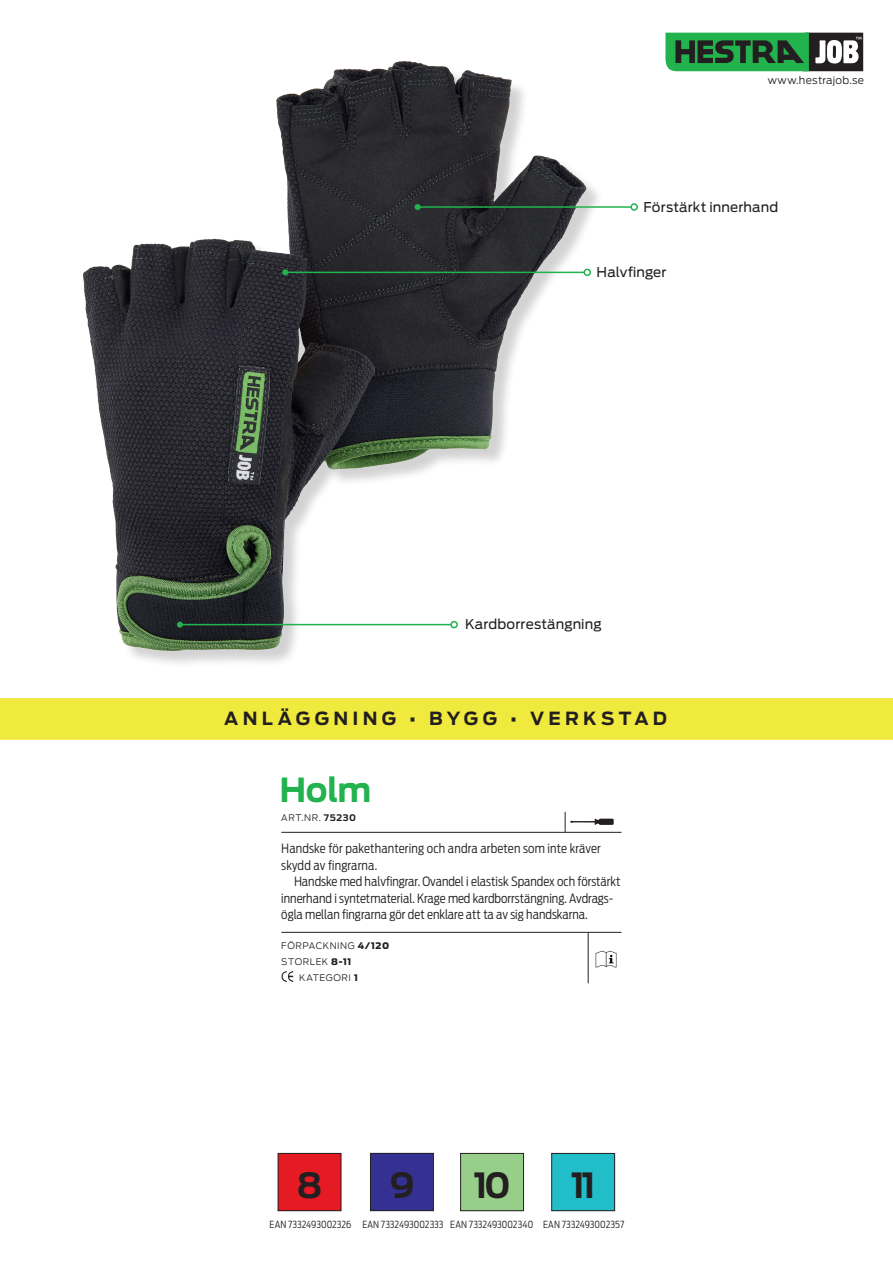
<style>
.page{position:relative;width:893px;height:1263px;background:#fff}
.page>*{position:absolute;margin:0;border:0;box-sizing:border-box;transform-origin:0 0}
.t1{font:700 34.5px "Antenna";color:#231f20}
.t2{font:700 33px "Antenna";color:#22b24e}
.t3{font:700 18px "Antenna";letter-spacing:.24em;color:#231f20}
.t4{font:13.5px "Antenna";letter-spacing:.01em;color:#231f20}
.t5{font:300 12.75px/16.5px "Antenna Cond";color:#231f20}
.t6{font:300 10.5px "Antenna";letter-spacing:.02em;color:#231f20}
.t7{font:300 9.75px "Antenna Cond";color:#231f20}
.t8{font:300 9px "Antenna";letter-spacing:.06em;color:#231f20}
.s1{font-weight:700}
.s2{font-weight:900}
</style>
<div class="page">
<div style="left:86px;top:64px;width:519px;height:604px;background:#231f20;opacity:.2"></div>
<img style="left:83px;top:61px;width:504px;height:590px">
<hr style="left:418px;top:206px;width:213px;height:2px;background:#22b24e">
<svg style="left:415px;top:204px;width:6px;height:6px"></svg>
<div style="left:630px;top:203px;width:8px;height:8px;border:2px solid #22b24e;border-radius:50%"></div>
<hr style="left:285px;top:272px;width:299px;height:1px;background:#22b24e">
<svg style="left:282px;top:269px;width:6px;height:6px"></svg>
<div style="left:583px;top:269px;width:8px;height:7px;border:2px solid #22b24e;border-radius:50%"></div>
<hr style="left:180px;top:624px;width:271px;height:1px;background:#22b24e">
<svg style="left:177px;top:622px;width:6px;height:6px"></svg>
<div style="left:450px;top:621px;width:8px;height:7px;border:2px solid #22b24e;border-radius:50%"></div>
<hr style="left:281px;top:832px;width:340px;height:1px;background:#231f20">
<hr style="left:281px;top:932px;width:340px;height:1px;background:#231f20">
<svg style="left:282px;top:971px;width:11px;height:11px"></svg>
<hr style="left:588px;top:932px;width:1px;height:51px;background:#231f20">
<img style="left:595px;top:950px;width:22px;height:18px">
<svg style="left:565px;top:812px;width:49px;height:20px"></svg>
<div style="left:0;top:698px;width:893px;height:42px;background:#efea3d"></div>
<svg style="left:665px;top:33px;width:198px;height:38px"></svg>
<div style="left:278px;top:1153px;width:63px;height:58px;background:#e51a23"></div>
<div style="left:278px;top:1153px;width:63px;height:58px;border:1px solid #231f20"></div>
<div style="left:370px;top:1153px;width:63px;height:58px;background:#353193"></div>
<div style="left:370px;top:1153px;width:64px;height:58px;border:1px solid #231f20"></div>
<div style="left:461px;top:1153px;width:63px;height:58px;background:#96ce8a"></div>
<div style="left:460px;top:1153px;width:64px;height:58px;border:1px solid #231f20"></div>
<div style="left:552px;top:1153px;width:63px;height:58px;background:#21bdc9"></div>
<div style="left:551px;top:1153px;width:64px;height:58px;border:1px solid #231f20"></div>
<p class="t6" style="left:768px;top:74px;width:98px">www.hestrajob.se</p>
<p class="t4" style="left:644px;top:199px;width:136px">Förstärkt innerhand</p>
<p class="t4" style="left:597px;top:264px;width:71px">Halvfinger</p>
<p class="t4" style="left:465px;top:616px;width:138px">Kardborrestängning</p>
<h3 class="t3" style="left:224px;top:708px;width:444px">ANLÄGGNING • BYGG • VERKSTAD</h3>
<h2 class="t2" style="left:280px;top:770px;width:93px">Holm</h2>
<p class="t8" style="left:281px;top:812px;width:76px">ART.NR. <span class="s1">75230</span></p>
<p class="t5" style="left:281px;top:840px;width:321px">Handske för pakethantering och andra arbeten som inte kräver skydd av fingrarna.</p>
<p class="t5" style="left:281px;top:873px;width:341px;text-indent:13px">Handske med halvfingrar. Ovandel i elastisk Spandex och förstärkt innerhand i syntetmaterial. Krage med kardborrstängning. Avdrags&shy;ögla mellan fingrarna gör det enklare att ta av sig handskarna.</p>
<p class="t8" style="left:281px;top:940px;width:109px">FÖRPACKNING <span class="s2">4/120</span></p>
<p class="t8" style="left:281px;top:956px;width:71px">STORLEK <span class="s2">8-11</span></p>
<p class="t8" style="left:299px;top:973px;width:60px">KATEGORI <span class="s2">1</span></p>
<h1 class="t1" style="left:297px;top:1164px;width:27px">8</h1>
<p class="t7" style="left:270px;top:1219px;width:83px">EAN 7332493002326</p>
<h1 class="t1" style="left:389px;top:1164px;width:27px">9</h1>
<p class="t7" style="left:362px;top:1219px;width:83px">EAN 7332493002333</p>
<h1 class="t1" style="left:473px;top:1164px;width:39px">10</h1>
<p class="t7" style="left:450px;top:1219px;width:175px">EAN 7332493002340 EAN 7332493002357</p>
<h1 class="t1" style="left:571px;top:1164px;width:27px">11</h1>
</div>
